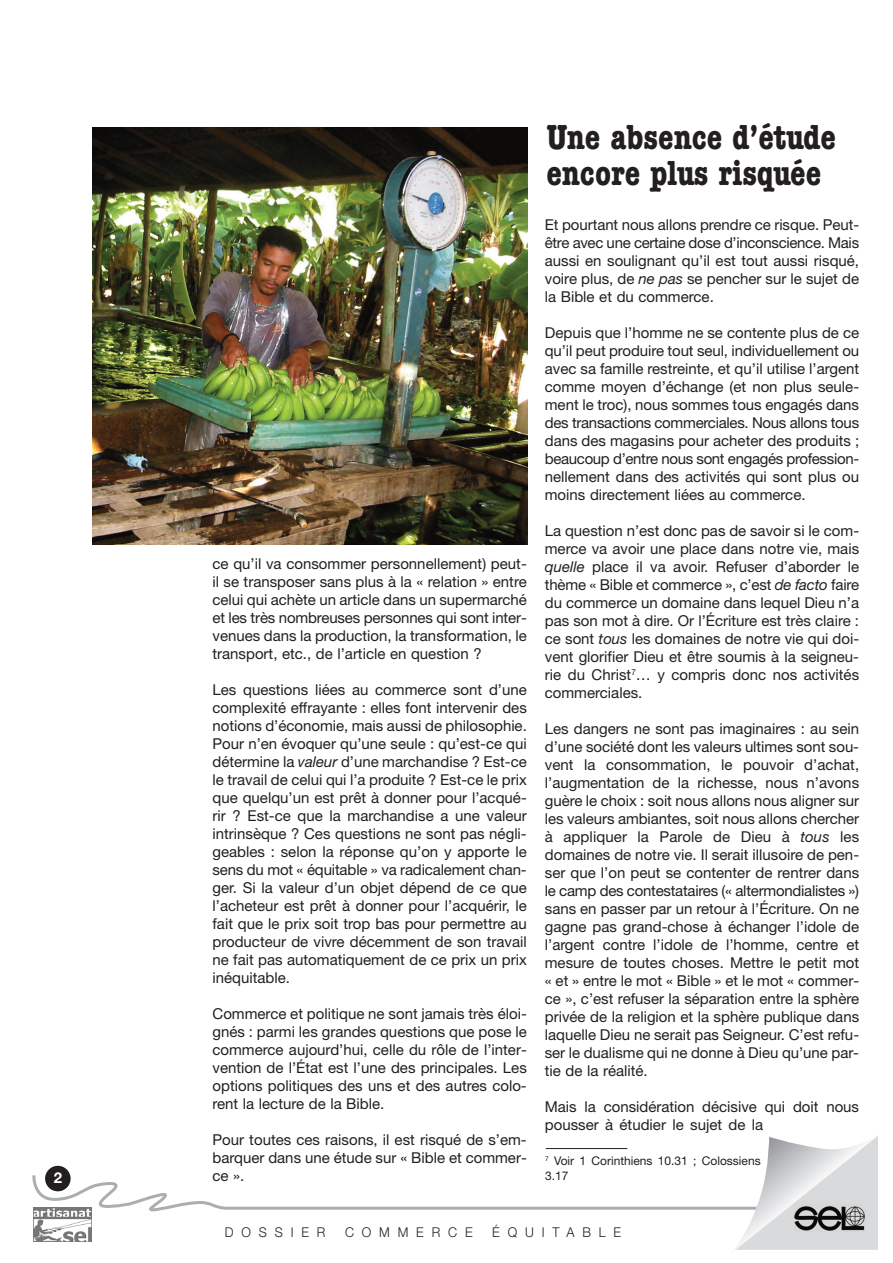
<style>
.page{position:relative;width:893px;height:1263px;background:#fff}
.page>*{position:absolute;margin:0;border:0;box-sizing:border-box;transform-origin:0 0}
.t1{font:700 condensed 36px/36px "American Typewriter";color:#231f20}
.t2{font:15px/18px "Helvetica Neue";color:#231f20;text-align:justify}
.t3{font:700 15px "Helvetica Neue";color:#fff}
.t4{font:300 13.5px "Helvetica Neue";letter-spacing:.61em;color:#231f20;scale:.95 1}
.t5{font:12px "Helvetica Neue";color:#231f20}
.s1{font-style:italic}
</style>
<div class="page">
<svg style="left:32px;top:1135px;width:846px;height:115px"></svg>
<img style="left:93px;top:128px;width:434px;height:416px">
<h1 class="t1" style="left:546px;top:123px;width:291px">Une absence d’étude encore plus risquée</h1>
<p class="t2" style="left:545px;top:217px;width:316px">Et pourtant nous allons prendre ce risque. Peut&shy;être avec une certaine dose d’inconscience. Mais aussi en soulignant qu’il est tout aussi risqué, voire plus, de <span class="s1">ne pas</span> se pencher sur le sujet de la Bible et du commerce.</p>
<p class="t2" style="left:545px;top:325px;width:316px">Depuis que l’homme ne se contente plus de ce qu’il peut produire tout seul, individuellement ou avec sa famille restreinte, et qu’il utilise l’argent comme moyen d’échange (et non plus seule&shy;ment le troc), nous sommes tous engagés dans des transactions commerciales. Nous allons tous dans des magasins pour acheter des produits ; beaucoup d’entre nous sont engagés profession&shy;nellement dans des activités qui sont plus ou moins directement liées au commerce.</p>
<p class="t2" style="left:545px;top:523px;width:316px">La question n’est donc pas de savoir si le com&shy;merce va avoir une place dans notre vie, mais <span class="s1">quelle</span> place il va avoir. Refuser d’aborder le thème « Bible et commerce », c’est <span class="s1">de facto</span> faire du commerce un domaine dans lequel Dieu n’a pas son mot à dire. Or l’Écriture est très claire : ce sont <span class="s1">tous</span> les domaines de notre vie qui doi&shy;vent glorifier Dieu et être soumis à la seigneu&shy;rie du Christ<sup>7</sup>… y compris donc nos activités commerciales.</p>
<p class="t2" style="left:545px;top:721px;width:316px">Les dangers ne sont pas imaginaires : au sein d’une société dont les valeurs ultimes sont sou&shy;vent la consommation, le pouvoir d’achat, l’augmentation de la richesse, nous n’avons guère le choix : soit nous allons nous aligner sur les valeurs ambiantes, soit nous allons chercher à appliquer la Parole de Dieu à <span class="s1">tous</span> les domaines de notre vie. Il serait illusoire de pen&shy;ser que l’on peut se contenter de rentrer dans le camp des contestataires (« altermondialistes ») sans en passer par un retour à l’Écriture. On ne gagne pas grand-chose à échanger l’idole de l’argent contre l’idole de l’homme, centre et mesure de toutes choses. Mettre le petit mot « et » entre le mot « Bible » et le mot « commer&shy;ce », c’est refuser la séparation entre la sphère privée de la religion et la sphère publique dans laquelle Dieu ne serait pas Seigneur. C’est refu&shy;ser le dualisme qui ne donne à Dieu qu’une par&shy;tie de la réalité.</p>
<p class="t2" style="left:545px;top:1099px;width:316px">Mais la considération décisive qui doit nous pousser à étudier le sujet de la</p>
<p class="t5" style="left:545px;top:1157px;width:217px"><sup>7</sup> Voir 1 Corinthiens 10.31 ; Colossiens</p>
<p class="t2" style="left:212px;top:556px;width:316px">ce qu’il va consommer personnellement) peut&shy;il se transposer sans plus à la « relation » entre celui qui achète un article dans un supermarché et les très nombreuses personnes qui sont inter&shy;venues dans la production, la transformation, le transport, etc., de l’article en question ?</p>
<p class="t2" style="left:212px;top:682px;width:316px">Les questions liées au commerce sont d’une complexité effrayante : elles font intervenir des notions d’économie, mais aussi de philosophie.<br>Pour n’en évoquer qu’une seule : qu’est-ce qui détermine la <span class="s1">valeur</span> d’une marchandise ? Est-ce le travail de celui qui l’a produite ? Est-ce le prix que quelqu’un est prêt à donner pour l’acqué&shy;rir ? Est-ce que la marchandise a une valeur intrinsèque ? Ces questions ne sont pas négli&shy;geables : selon la réponse qu’on y apporte le sens du mot « équitable » va radicalement chan&shy;ger. Si la valeur d’un objet dépend de ce que l’acheteur est prêt à donner pour l’acquérir, le fait que le prix soit trop bas pour permettre au producteur de vivre décemment de son travail ne fait pas automatiquement de ce prix un prix inéquitable.</p>
<p class="t2" style="left:212px;top:1006px;width:316px">Commerce et politique ne sont jamais très éloi&shy;gnés : parmi les grandes questions que pose le commerce aujourd’hui, celle du rôle de l’inter&shy;vention de l’État est l’une des principales. Les options politiques des uns et des autres colo&shy;rent la lecture de la Bible.</p>
<p class="t2" style="left:212px;top:1132px;width:316px">Pour toutes ces raisons, il est risqué de s’em&shy;barquer dans une étude sur « Bible et commer&shy;ce ».</p>
<p class="t3" style="left:54px;top:1172px;width:10px">2</p>
<p class="t5" style="left:545px;top:1171px;width:25px">3.17</p>
<p class="t4" style="left:225px;top:1227px;width:107px">DOSSIER</p>
<p class="t4" style="left:345px;top:1227px;width:136px">COMMERCE</p>
<p class="t4" style="left:492px;top:1227px;width:137px">ÉQUITABLE</p>
</div>
